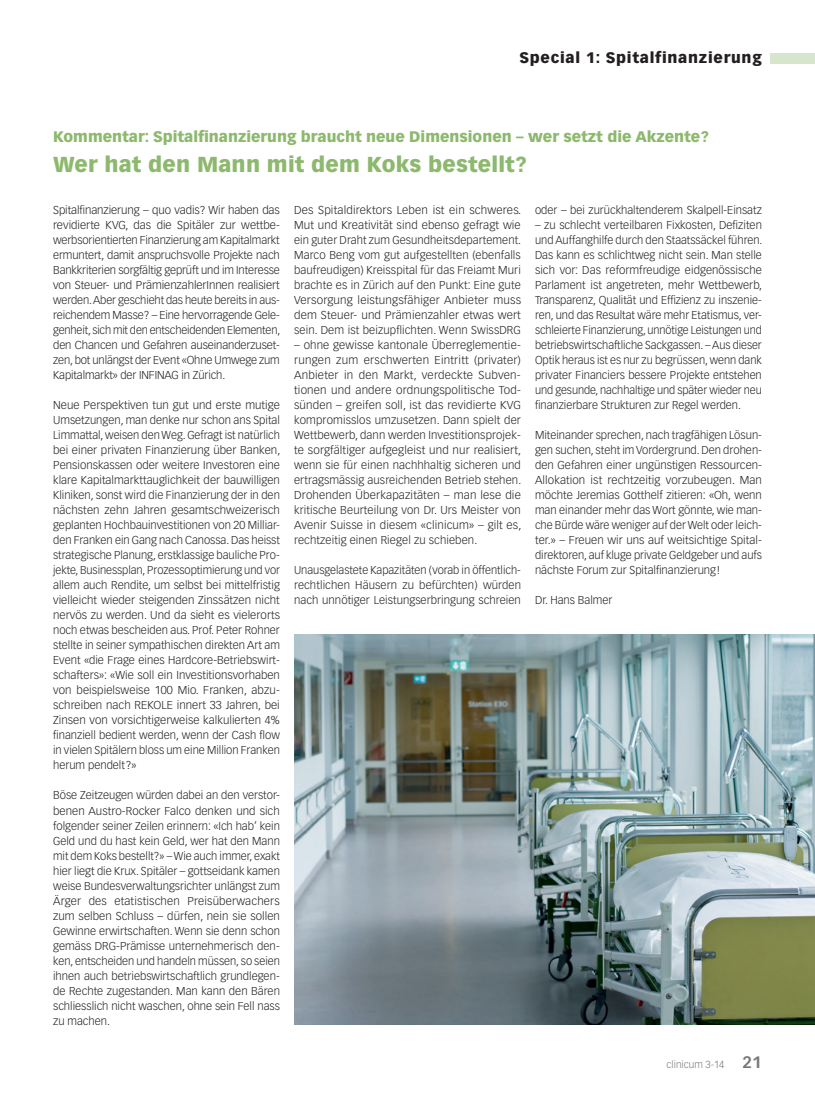
<style>
.page{position:relative;width:815px;height:1099px;background:#fff}
.page>*{position:absolute;margin:0;border:0;box-sizing:border-box;transform-origin:0 0}
.t1{font:900 21.25px "Vectora LT Std";letter-spacing:.01em;color:#8db96e}
.t2{font:900 15px "Vectora LT Std";color:#8db96e}
.t3{font:900 15px "Vectora LT Std";letter-spacing:.05em;color:#231f20}
.t4{font:300 11.25px/15px "Vectora LT Std";letter-spacing:.01em;color:#231f20;text-align:justify}
.t5{font:300 10px "Vectora LH";color:#76787b}
.s1{font-weight:700;font-size:16.25px}
</style>
<div class="page">
<div style="left:770px;top:53px;width:45px;height:10px;background:#d8e5cd"></div>
<img style="left:294px;top:634px;width:521px;height:390px">
<h2 class="t3" style="left:519px;top:49px;width:244px">Special 1: Spitalfinanzierung</h2>
<h2 class="t2" style="left:53px;top:127px;width:657px">Kommentar: Spitalfinanzierung braucht neue Dimensionen – wer setzt die Akzente?</h2>
<h1 class="t1" style="left:53px;top:151px;width:475px">Wer hat den Mann mit dem Koks bestellt?</h1>
<p class="t4" style="left:294px;top:203px;width:229px">Des Spitaldirektors Leben ist ein schweres.<br>Mut und Kreativität sind ebenso gefragt wie ein guter Draht zum Gesundheitsdepartement.<br>Marco Beng vom gut aufgestellten (ebenfalls baufreudigen) Kreisspital für das Freiamt Muri brachte es in Zürich auf den Punkt: Eine gute Versorgung leistungsfähiger Anbieter muss dem Steuer- und Prämienzahler etwas wert sein. Dem ist beizupflichten. Wenn SwissDRG</p>
<p class="t4" style="left:294px;top:338px;width:229px;text-align:left">– ohne gewisse kantonale Überreglementie&shy;rungen zum erschwerten Eintritt (privater)<br>Anbieter in den Markt, verdeckte Subven&shy;tionen und andere ordnungspolitische Tod&shy;sünden – greifen soll, ist das revidierte KVG kompromisslos umzusetzen. Dann spielt der Wettbewerb, dann werden Investitionsprojek&shy;te sorgfältiger aufgegleist und nur realisiert, wenn sie für einen nachhhaltig sicheren und ertragsmässig ausreichenden Betrieb stehen.<br>Drohenden Überkapazitäten – man lese die kritische Beurteilung von Dr. Urs Meister von Avenir Suisse in diesem «clinicum» – gilt es, rechtzeitig einen Riegel zu schieben.</p>
<p class="t4" style="left:294px;top:563px;width:228px">Unausgelastete Kapazitäten (vorab in öffentlich&shy;rechtlichen Häusern zu befürchten) würden nach unnötiger Leistungserbringung schreien</p>
<p class="t4" style="left:53px;top:203px;width:229px">Spitalfinanzierung – quo vadis? Wir haben das revidierte KVG, das die Spitäler zur wettbe&shy;werbsorientierten Finanzierung am Kapitalmarkt ermuntert, damit anspruchsvolle Projekte nach Bankkriterien sorgfältig geprüft und im Interesse von Steuer- und PrämienzahlerInnen realisiert werden. Aber geschieht das heute bereits in aus&shy;reichendem Masse? – Eine hervorragende Gele&shy;genheit, sich mit den entscheidenden Elementen, den Chancen und Gefahren auseinanderzuset&shy;zen, bot unlängst der Event «Ohne Umwege zum Kapitalmarkt» der INFINAG in Zürich.</p>
<p class="t4" style="left:53px;top:398px;width:229px">Neue Perspektiven tun gut und erste mutige Umsetzungen, man denke nur schon ans Spital Limmattal, weisen den Weg. Gefragt ist natürlich bei einer privaten Finanzierung über Banken, Pensionskassen oder weitere Investoren eine klare Kapitalmarkttauglichkeit der bauwilligen Kliniken, sonst wird die Finanzierung der in den nächsten zehn Jahren gesamtschweizerisch geplanten Hochbauinvestitionen von 20 Milliar&shy;den Franken ein Gang nach Canossa. Das heisst strategische Planung, erstklassige bauliche Pro&shy;jekte, Businessplan, Prozessoptimierung und vor allem auch Rendite, um selbst bei mittelfristig vielleicht wieder steigenden Zinssätzen nicht nervös zu werden. Und da sieht es vielerorts noch etwas bescheiden aus. Prof. Peter Rohner stellte in seiner sympathischen direkten Art am Event «die Frage eines Hardcore-Betriebswirt&shy;schafters»: «Wie soll ein Investitionsvorhaben von beispielsweise 100 Mio. Franken, abzu&shy;schreiben nach REKOLE innert 33 Jahren, bei Zinsen von vorsichtigerweise kalkulierten 4% finanziell bedient werden, wenn der Cash flow in vielen Spitälern bloss um eine Million Franken herum pendelt?»</p>
<p class="t4" style="left:53px;top:788px;width:228px">Böse Zeitzeugen würden dabei an den verstor&shy;benen Austro-Rocker Falco denken und sich folgender seiner Zeilen erinnern: «Ich hab’ kein Geld und du hast kein Geld, wer hat den Mann mit dem Koks bestellt?» – Wie auch immer, exakt hier liegt die Krux. Spitäler – gottseidank kamen weise Bundesverwaltungsrichter unlängst zum Ärger des etatistischen Preisüberwachers zum selben Schluss – dürfen, nein sie sollen Gewinne erwirtschaften. Wenn sie denn schon gemäss DRG-Prämisse unternehmerisch den&shy;ken, entscheiden und handeln müssen, so seien ihnen auch betriebswirtschaftlich grundlegen&shy;de Rechte zugestanden. Man kann den Bären schliesslich nicht waschen, ohne sein Fell nass zu machen.</p>
<p class="t4" style="left:535px;top:203px;width:228px">oder – bei zurückhaltenderem Skalpell-Einsatz</p>
<p class="t4" style="left:535px;top:218px;width:229px">– zu schlecht verteilbaren Fixkosten, Defiziten und Auffanghilfe durch den Staatssäckel führen.<br>Das kann es schlichtweg nicht sein. Man stelle sich vor: Das reformfreudige eidgenössische Parlament ist angetreten, mehr Wettbewerb, Transparenz, Qualität und Effizienz zu inszenie&shy;ren, und das Resultat wäre mehr Etatismus, ver&shy;schleierte Finanzierung, unnötige Leistungen und betriebswirtschaftliche Sackgassen. – Aus dieser Optik heraus ist es nur zu begrüssen, wenn dank privater Financiers bessere Projekte entstehen und gesunde, nachhaltige und später wieder neu finanzierbare Strukturen zur Regel werden.</p>
<p class="t4" style="left:535px;top:428px;width:228px">Miteinander sprechen, nach tragfähigen Lösun&shy;gen suchen, steht im Vordergrund. Den drohen&shy;den Gefahren einer ungünstigen Ressourcen-Allokation ist rechtzeitig vorzubeugen. Man möchte Jeremias Gotthelf zitieren: «Oh, wenn man einander mehr das Wort gönnte, wie man&shy;che Bürde wäre weniger auf der Welt oder leich&shy;ter.» – Freuen wir uns auf weitsichtige Spital&shy;direktoren, auf kluge private Geldgeber und aufs nächste Forum zur Spitalfinanzierung!</p>
<p class="t4" style="left:535px;top:593px;width:79px">Dr. Hans Balmer</p>
<p class="t5" style="left:667px;top:1058px;width:97px">clinicum 3-14 <span class="s1">21</span></p>
</div>
